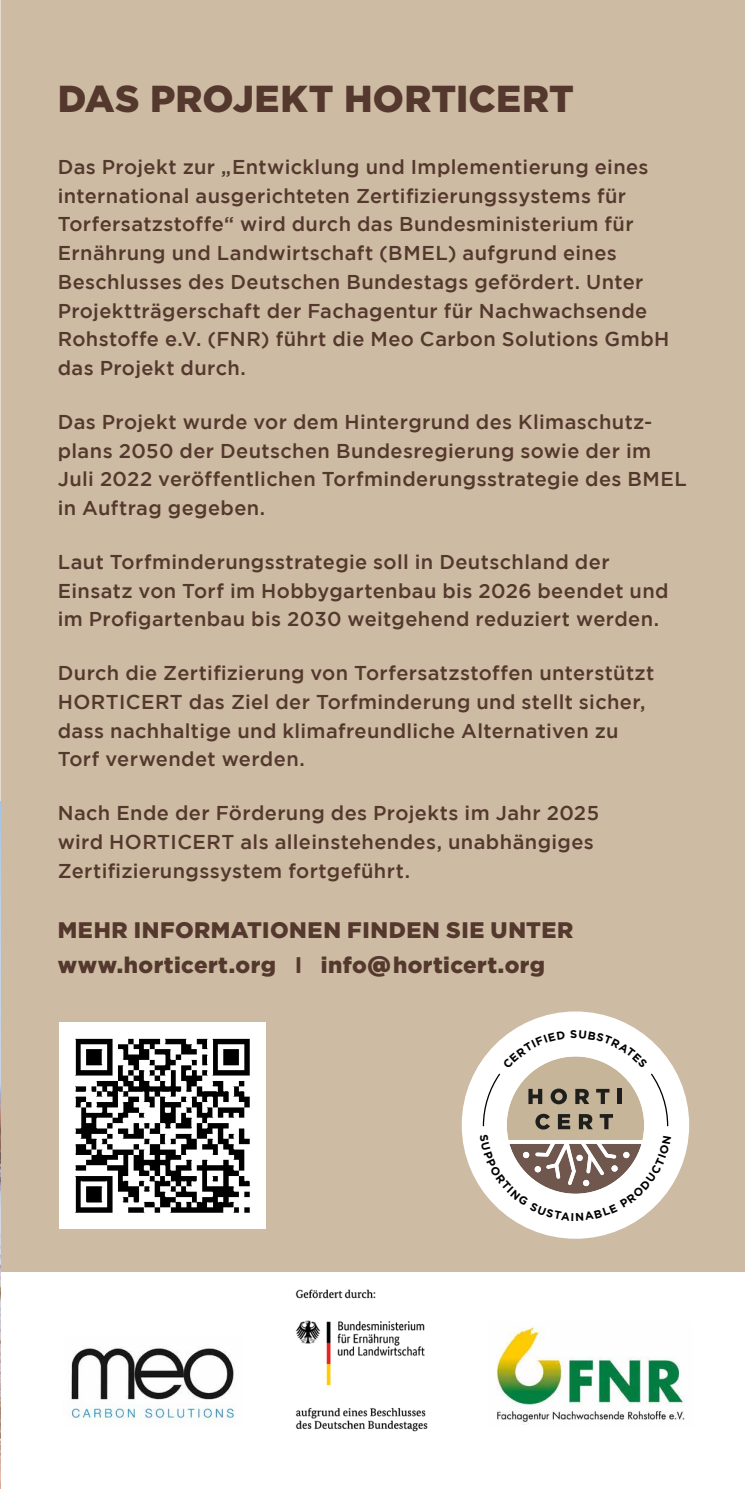
<style>
.page{position:relative;width:745px;height:1489px;background:#fff}
.page>*{position:absolute;margin:0;border:0;box-sizing:border-box;transform-origin:0 0}
.t1{font:900 37.5px "Gotham";letter-spacing:.005em;color:#54382d}
.t2{font:900 22.5px/35px "Gotham";letter-spacing:.02em;color:#54382d}
.t3{font:500 20px/28.8px "Gotham";letter-spacing:.02em;color:#54382d}
.s1{font-weight:700}
.s2{font-family:"Montserrat"}
</style>
<div class="page">
<div style="left:1px;top:0;width:743px;height:1271px;background:#cdbba3"></div>
<img style="left:70px;top:1346px;width:166px;height:77px">
<img style="left:496px;top:1327px;width:189px;height:98px">
<div style="left:461px;top:1011px;width:227px;height:227px;background:#fff;border-radius:50%"></div>
<img style="left:295px;top:1289px;width:133px;height:143px">
<img style="left:59px;top:1022px;width:207px;height:206px">
<hr style="left:0;top:0;width:1px;height:1488px;background:#e5dcd0">
<img style="left:0;top:801px;width:1px;height:687px">
<svg style="left:479px;top:1029px;width:191px;height:191px"></svg>
<h1 class="t1" style="left:58px;top:77px;width:517px">DAS PROJEKT HORTICERT</h1>
<p class="t3" style="left:58px;top:152px;width:613px">Das Projekt zur „Entwicklung und Implementierung eines international ausgerichteten Zertifizierungssystems für Torfersatzstoffe“ wird durch das Bundesministerium für Ernährung und Landwirtschaft (BMEL) aufgrund eines Beschlusses des Deutschen Bundestags gefördert. Unter Projektträgerschaft der Fachagentur für Nachwachsende Rohstoffe e.V. (FNR) führt die Meo Carbon Solutions GmbH das Projekt durch.</p>
<p class="t3" style="left:58px;top:407px;width:630px">Das Projekt wurde vor dem Hintergrund des Klimaschutz&shy;plans 2050 der Deutschen Bundesregierung sowie der im Juli 2022 veröffentlichen Torfminderungsstrategie des BMEL in Auftrag gegeben.</p>
<p class="t3" style="left:58px;top:547px;width:612px">Laut Torfminderungsstrategie soll in Deutschland der<br>Einsatz von Torf im Hobbygartenbau bis 2026 beendet und im Profigartenbau bis 2030 weitgehend reduziert werden.</p>
<p class="t3" style="left:58px;top:658px;width:598px">Durch die Zertifizierung von Torfersatzstoffen unterstützt HORTICERT das Ziel der Torfminderung und stellt sicher, dass nachhaltige und klimafreundliche Alternativen zu Torf verwendet werden.</p>
<p class="t3" style="left:58px;top:798px;width:542px">Nach Ende der Förderung des Projekts im Jahr 2025 wird HORTICERT als alleinstehendes, unabhängiges<br>Zertifizierungssystem fortgeführt.</p>
<p class="t2" style="left:58px;top:911px;width:517px">MEHR INFORMATIONEN FINDEN SIE UNTER www.horticert.org <span class="s1">I</span> info<span class="s2">@</span> horticert.org</p>
</div>
